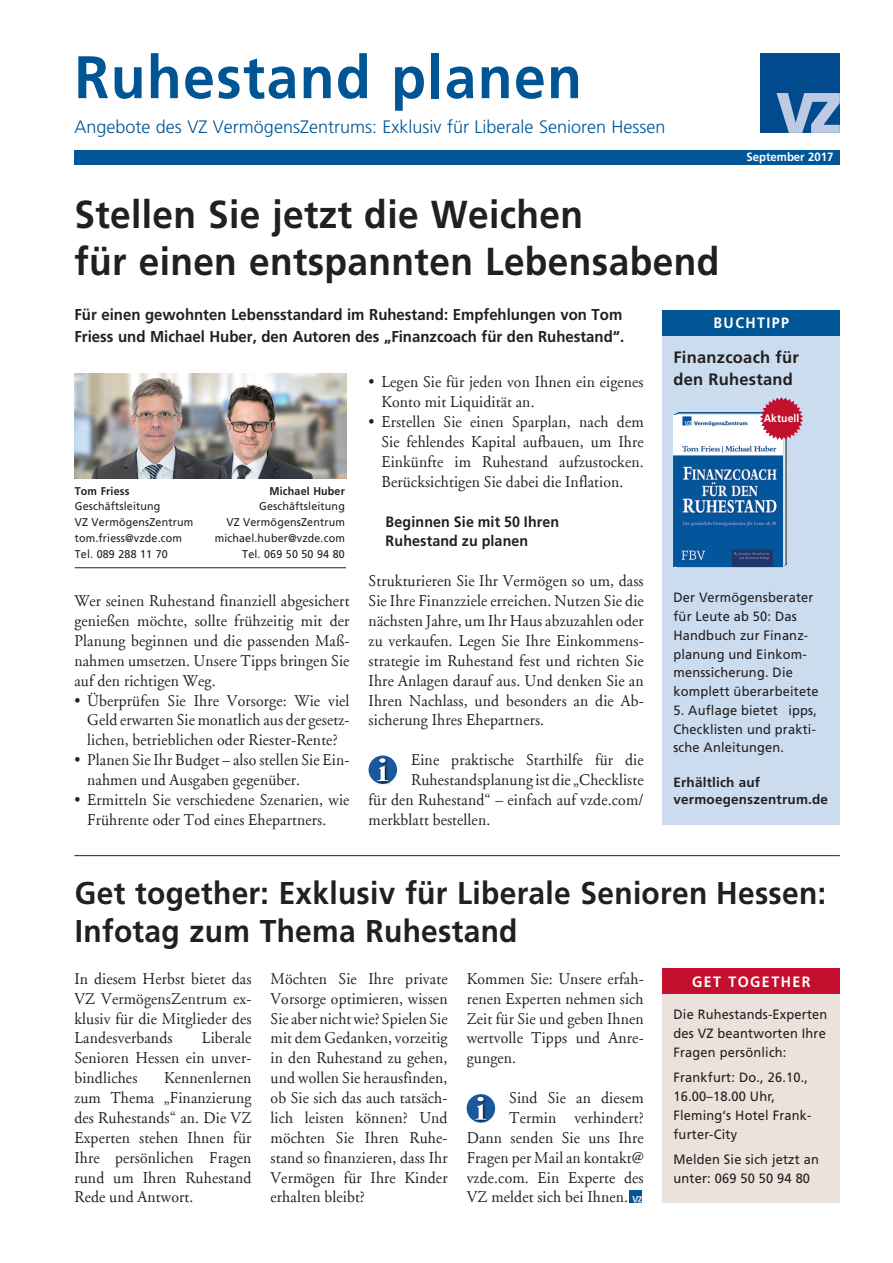
<style>
.page{position:relative;width:893px;height:1263px;background:#fff}
.page>*{position:absolute;margin:0;border:0;box-sizing:border-box;transform-origin:0 0}
.t1{font:700 60px "Frutiger LT";letter-spacing:.025em;color:#005595;scale:.95 1}
.t2{font:700 39px/46.8px "Frutiger LT";letter-spacing:.01em;color:#231f20;scale:.95 1}
.t3{font:700 31.5px/37.8px "Frutiger LT";letter-spacing:.01em;color:#231f20;scale:.95 1}
.t4{font:300 18px "Frutiger LT";color:#005595}
.t5{font:16.5px/20px "Adobe Garamond";letter-spacing:.01em;color:#231f20;text-align:justify;scale:.95 1}
.t6{font:700 16.5px/22.5px "Frutiger LT";letter-spacing:.015em;color:#231f20}
.t7{font:700 15.75px/22.8px "Frutiger LT";color:#231f20;scale:.95 1}
.t8{font:700 15px/19.8px "Frutiger LT";letter-spacing:.01em;color:#231f20;scale:.95 1}
.t9{font:700 15px "Frutiger LT";letter-spacing:.1em;color:#fff;scale:.95 1}
.t10{font:13.5px/18.8px "Frutiger LT";letter-spacing:.015em;color:#231f20;scale:.95 1}
.t11{font:700 13.5px/16.2px "Frutiger LT";letter-spacing:.015em;color:#231f20}
.t12{font:700 12px "Frutiger LT";color:#fff;scale:.95 1}
.t13{font:11.25px "Frutiger LT";letter-spacing:.015em;color:#231f20;scale:.95 1}
.t14{font:700 11.25px "Frutiger LT";letter-spacing:.015em;color:#231f20;scale:.95 1}
.t15{font:700 10.95px "Frutiger LT";letter-spacing:.01em;color:#fff;scale:.95 1}
</style>
<div class="page">
<div style="left:74px;top:150px;width:766px;height:15px;background:#005697"></div>
<div style="left:760px;top:53px;width:80px;height:80px;background:#004a8d"></div>
<svg style="left:777px;top:93px;width:63px;height:40px"></svg>
<img style="left:74px;top:374px;width:272px;height:105px">
<hr style="left:75px;top:567px;width:271px;height:1px;background:#231f20">
<div style="left:369px;top:755px;width:28px;height:29px;background:#1a599d;border-radius:50%"></div>
<img style="left:375px;top:780px;width:17px;height:5px">
<svg style="left:377px;top:756px;width:13px;height:25px"></svg>
<div style="left:467px;top:1094px;width:28px;height:28px;background:#1a599d;border-radius:50%"></div>
<img style="left:473px;top:1119px;width:17px;height:4px">
<svg style="left:475px;top:1095px;width:13px;height:25px"></svg>
<div style="left:629px;top:1190px;width:13px;height:12px;background:#005595"></div>
<svg style="left:632px;top:1196px;width:10px;height:6px"></svg>
<div style="left:663px;top:994px;width:177px;height:208px;background:#ebe2dc"></div>
<div style="left:663px;top:969px;width:177px;height:25px;background:#c3102f"></div>
<hr style="left:74px;top:855px;width:766px;height:1px;background:#231f20">
<div style="left:663px;top:335px;width:177px;height:490px;background:#cbdcee"></div>
<div style="left:663px;top:310px;width:177px;height:25px;background:#005595"></div>
<svg style="left:673px;top:397px;width:130px;height:171px"></svg>
<h1 class="t1" style="left:74px;top:42px;width:536px">Ruhestand planen</h1>
<p class="t4" style="left:74px;top:116px;width:593px">Angebote des VZ VermögensZentrums: Exklusiv für Liberale Senioren Hessen</p>
<h2 class="t2" style="left:74px;top:192px;width:680px">Stellen Sie jetzt die Weichen<br>für einen entspannten Lebensabend</h2>
<p class="t12" style="left:746px;top:150px;width:93px">September 2017</p>
<p class="t7" style="left:74px;top:303px;width:580px">Für einen gewohnten Lebensstandard im Ruhestand: Empfehlungen von Tom<br>Friess und Michael Huber, den Autoren des „Finanzcoach für den Ruhestand“.</p>
<p class="t14" style="left:75px;top:484px;width:59px">Tom Friess</p>
<p class="t14" style="left:270px;top:484px;width:81px">Michael Huber</p>
<p class="t13" style="left:75px;top:500px;width:92px">Geschäftsleitung</p>
<p class="t13" style="left:259px;top:500px;width:92px">Geschäftsleitung</p>
<p class="t13" style="left:75px;top:516px;width:126px">VZ VermögensZentrum</p>
<p class="t13" style="left:226px;top:516px;width:126px">VZ VermögensZentrum</p>
<p class="t13" style="left:75px;top:531px;width:114px">tom.friess@vzde.com</p>
<p class="t13" style="left:215px;top:531px;width:138px">michael.huber@vzde.com</p>
<p class="t13" style="left:75px;top:547px;width:99px">Tel. 089 288 11 70</p>
<p class="t13" style="left:242px;top:547px;width:109px">Tel. 069 50 50 94 80</p>
<p class="t5" style="left:74px;top:591px;width:291px">Wer seinen Ruhestand finanziell abgesichert genießen möchte, sollte frühzeitig mit der Planung beginnen und die passenden Maß&shy;nahmen umsetzen. Unsere Tipps bringen Sie auf den richtigen Weg.</p>
<p class="t5" style="left:87px;top:691px;width:278px;text-indent:-13px">• Überprüfen Sie Ihre Vorsorge: Wie viel Geld erwarten Sie monatlich aus der gesetz&shy;lichen, betrieblichen oder Riester-Rente?</p>
<p class="t5" style="left:87px;top:750px;width:278px;text-indent:-13px">• Planen Sie Ihr Budget – also stellen Sie Ein&shy;nahmen und Ausgaben gegenüber.</p>
<p class="t5" style="left:87px;top:790px;width:278px;text-indent:-13px">• Ermitteln Sie verschiedene Szenarien, wie<br>Frührente oder Tod eines Ehepartners.</p>
<p class="t5" style="left:381px;top:373px;width:278px;text-indent:-13px">• Legen Sie für jeden von Ihnen ein eigenes<br>Konto mit Liquidität an.</p>
<p class="t5" style="left:381px;top:412px;width:278px;text-indent:-13px">• Erstellen Sie einen Sparplan, nach dem Sie fehlendes Kapital aufbauen, um Ihre Einkünfte im Ruhestand aufzustocken.<br>Berücksichtigen Sie dabei die Inflation.</p>
<p class="t8" style="left:386px;top:512px;width:184px">Beginnen Sie mit 50 Ihren<br>Ruhestand zu planen</p>
<p class="t5" style="left:369px;top:571px;width:291px">Strukturieren Sie Ihr Vermögen so um, dass Sie Ihre Finanzziele erreichen. Nutzen Sie die nächsten Jahre, um Ihr Haus abzuzahlen oder zu verkaufen. Legen Sie Ihre Einkommens&shy;strategie im Ruhestand fest und richten Sie Ihre Anlagen darauf aus. Und denken Sie an Ihren Nachlass, und besonders an die Ab&shy;sicherung Ihres Ehepartners.</p>
<p class="t5" style="left:411px;top:750px;width:246px">Eine praktische Starthilfe für die</p>
<p class="t5" style="left:411px;top:770px;width:246px">Ruhestandsplanung ist die „Checkliste</p>
<p class="t5" style="left:369px;top:790px;width:291px">für den Ruhestand“ – einfach auf vzde.com/</p>
<p class="t5" style="left:369px;top:810px;width:130px">merkblatt bestellen.</p>
<p class="t9" style="left:713px;top:314px;width:81px">BUCHTIPP</p>
<p class="t6" style="left:673px;top:346px;width:127px">Finanzcoach für den Ruhestand</p>
<p class="t15" style="left:764px;top:412px;width:39px">Aktuell</p>
<p class="t10" style="left:673px;top:588px;width:154px">Der Vermögensberater für Leute ab 50: Das<br>Handbuch zur Finanz&shy;planung und Einkom&shy;menssicherung. Die komplett überarbeitete</p>
<p class="t10" style="left:673px;top:701px;width:153px;text-align:justify">5. Auflage bietet ipps, Checklisten und prakti&shy;sche Anleitungen.</p>
<p class="t11" style="left:673px;top:775px;width:156px">Erhältlich auf vermoegenszentrum.de</p>
<h3 class="t3" style="left:75px;top:874px;width:792px">Get together: Exklusiv für Liberale Senioren Hessen:<br>Infotag zum Thema Ruhestand</h3>
<p class="t5" style="left:74px;top:969px;width:188px">In diesem Herbst bietet das VZ VermögensZentrum ex&shy;klusiv für die Mitglieder des Landesverbands</p>
<p class="t5" style="left:271px;top:969px;width:188px">Möchten Sie Ihre private Vorsorge optimieren, wissen Sie aber nicht wie? Spielen Sie mit dem Gedanken, vorzeitig in den Ruhestand zu gehen, und wollen Sie herausfinden, ob Sie sich das auch tatsäch&shy;lich leisten können? Und möchten Sie Ihren Ruhe&shy;stand so finanzieren, dass Ihr Vermögen für Ihre Kinder erhalten bleibt?</p>
<p class="t5" style="left:467px;top:969px;width:188px">Kommen Sie: Unsere erfah&shy;renen Experten nehmen sich Zeit für Sie und geben Ihnen wertvolle Tipps und Anre&shy;gungen.</p>
<p class="t9" style="left:692px;top:973px;width:126px">GET TOGETHER</p>
<p class="t10" style="left:673px;top:1005px;width:163px;text-align:justify">Die Ruhestands-Experten des VZ beantworten Ihre Fragen persönlich:</p>
<p class="t10" style="left:673px;top:1068px;width:147px">Frankfurt: Do., 26.10.,<br>16.00–18.00 Uhr,<br>Fleming‘s Hotel Frank&shy;furter-City</p>
<p class="t10" style="left:673px;top:1150px;width:155px">Melden Sie sich jetzt an unter: 069 50 50 94 80</p>
<p class="t5" style="left:74px;top:1029px;width:188px;text-indent:128px">Liberale Senioren Hessen ein unver&shy;bindliches</p>
<p class="t5" style="left:74px;top:1068px;width:188px;text-indent:90px">Kennenlernen zum Thema „Finanzierung des Ruhestands“ an. Die VZ Experten stehen Ihnen für Ihre persönlichen Fragen rund um Ihren Ruhestand Rede und Antwort.</p>
<p class="t5" style="left:509px;top:1088px;width:143px">Sind Sie an diesem</p>
<p class="t5" style="left:509px;top:1108px;width:143px">Termin verhindert?</p>
<p class="t5" style="left:467px;top:1128px;width:188px">Dann senden Sie uns Ihre</p>
<p class="t5" style="left:467px;top:1148px;width:188px">Fragen per Mail an kontakt@</p>
<p class="t5" style="left:467px;top:1168px;width:188px">vzde.com. Ein Experte des</p>
<p class="t5" style="left:467px;top:1188px;width:171px">VZ meldet sich bei Ihnen.</p>
</div>
